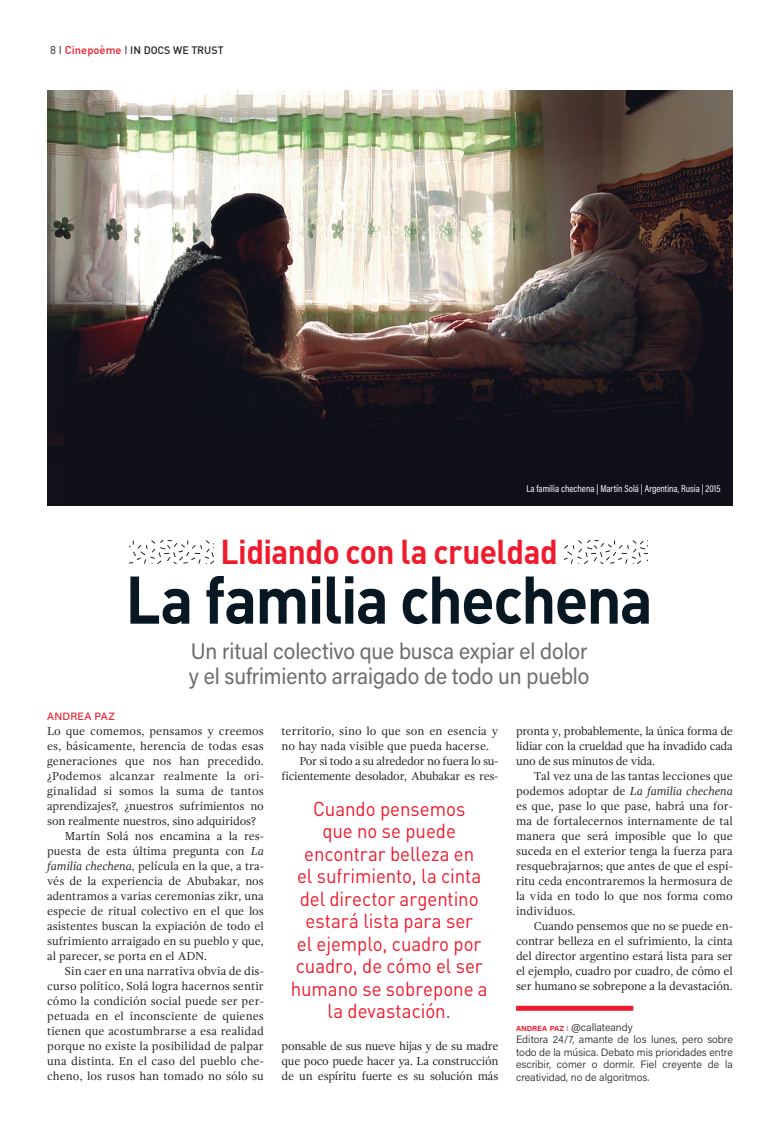
<style>
.page{position:relative;width:780px;height:1134px;background:#fff}
.page>*{position:absolute;margin:0;border:0;box-sizing:border-box;transform-origin:0 0}
.Sumario{font:66.25px "DIN Bold";letter-spacing:-.03em;color:#071822;scale:.93 1}
.Sumario-2{font:33.75px "DIN Bold";letter-spacing:-.015em;color:#ee1b2d;scale:.93 1}
.Sumario-3{font:22.5px/25px "Acumin Pro";letter-spacing:-.005em;color:#6c6d70;scale:.93 1}
.Sumario-4{font:20px/22.5px "DIN Pro";letter-spacing:-.005em;color:#ee1b2d;text-align:center;scale:.93 1}
.t1{font:11.88px/15px "Gandhi Serif";letter-spacing:-.01em;color:#231f20;text-align:justify}
.t2{font:11.88px/15px "Gandhi Serif";letter-spacing:.01em;color:#231f20}
.t3{font:300 10.62px/12.5px "Acumin Pro";color:#231f20}
.t4{font:500 10.62px "DIN";color:#231f20}
.t5{font:500 10.62px "Acumin Pro";letter-spacing:.025em;color:#ee1b2d}
.t6{font:10px "Acumin Pro Cond";color:#fff}
.s1{font-weight:400;font-size:11.25px}
.s2{font-size:11.25px;color:#ee1b2d}
.s3{font-style:italic}
.s4{font-weight:700;font-size:7.38px;color:#ee1b2d}
.s5{font-size:7.38px;color:#ee1b2d}
</style>
<div class="page">
<svg style="left:130px;top:540px;width:518px;height:24px"></svg>
<img style="left:47px;top:90px;width:685px;height:415px">
<div style="left:516px;top:1006px;width:117px;height:5px;background:#ee1b2d"></div>
<div style="left:214px;top:538px;width:349px;height:34px;background:#fff"></div>
<p class="t4" style="left:50px;top:43px;width:175px"><span class="s1">8</span> <span class="s1">I</span> <span class="s2">Cinepoème</span> <span class="s1">I</span> IN DOCS WE TRUST</p>
<p class="t6" style="left:526px;top:482px;width:196px">La familia chechena | Martín Solá | Argentina, Rusia | 2015</p>
<p class="Sumario-2" style="left:220px;top:530px;width:364px">Lidiando con la crueldad</p>
<p class="Sumario" style="left:125px;top:556px;width:568px">La familia chechena</p>
<p class="Sumario-3" style="left:189px;top:638px;width:432px">Un ritual colectivo que busca expiar el dolor y el sufrimiento arraigado de todo un pueblo</p>
<p class="t5" style="left:47px;top:709px;width:69px">ANDREA PAZ</p>
<p class="t1" style="left:47px;top:724px;width:218px">Lo que comemos, pensamos y creemos es, básicamente, herencia de todas esas generaciones que nos han precedido. ¿Podemos alcanzar realmente la ori&shy;ginalidad si somos la suma de tantos aprendizajes?, ¿nuestros sufrimientos no son realmente nuestros, sino adquiridos?</p>
<p class="t1" style="left:47px;top:829px;width:218px;text-indent:18px">Martín Solá nos encamina a la res&shy;puesta de esta última pregunta con <span class="s3">La familia chechena</span>, película en la que, a tra&shy;vés de la experiencia de Abubakar, nos adentramos a varias ceremonias zikr, una especie de ritual colectivo en el que los asistentes buscan la expiación de todo el sufrimiento arraigado en su pueblo y que, al parecer, se porta en el ADN.</p>
<p class="t1" style="left:47px;top:964px;width:218px;text-indent:18px">Sin caer en una narrativa obvia de dis&shy;curso político, Solá logra hacernos sentir cómo la condición social puede ser per&shy;petuada en el inconsciente de quienes tienen que acostumbrarse a esa realidad porque no existe la posibilidad de palpar una distinta. En el caso del pueblo che&shy;cheno, los rusos han tomado no sólo su</p>
<p class="t2" style="left:281px;top:724px;width:218px">territorio, sino lo que son en esencia y no hay nada visible que pueda hacerse.</p>
<p class="t1" style="left:281px;top:754px;width:218px;text-align:right">Por si todo a su alrededor no fuera lo su&shy;ficientemente desolador, Abubakar es res-</p>
<p class="Sumario-4" style="left:291px;top:795px;width:213px">Cuando pensemos<br>que no se puede encontrar belleza en<br>el sufrimiento, la cinta del director argentino estará lista para ser<br>el ejemplo, cuadro por cuadro, de cómo el ser humano se sobrepone a la devastación.</p>
<p class="t1" style="left:281px;top:1039px;width:218px">ponsable de sus nueve hijas y de su madre que poco puede hacer ya. La construcción de un espíritu fuerte es su solución más</p>
<p class="t1" style="left:516px;top:724px;width:218px">pronta y, probablemente, la única forma de lidiar con la crueldad que ha invadido cada uno de sus minutos de vida.</p>
<p class="t1" style="left:516px;top:769px;width:218px;text-indent:18px">Tal vez una de las tantas lecciones que podemos adoptar de <span class="s3">La familia chechena </span>es que, pase lo que pase, habrá una for&shy;ma de fortalecernos internamente de tal manera que será imposible que lo que suceda en el exterior tenga la fuerza para resquebrajarnos; que antes de que el espí&shy;ritu ceda encontraremos la hermosura de la vida en todo lo que nos forma como individuos.</p>
<p class="t1" style="left:516px;top:919px;width:218px;text-indent:18px">Cuando pensemos que no se puede en&shy;contrar belleza en el sufrimiento, la cinta del director argentino estará lista para ser el ejemplo, cuadro por cuadro, de cómo el ser humano se sobrepone a la devastación.</p>
<p class="t3" style="left:516px;top:1020px;width:218px"><span class="s4">ANDREA PAZ</span> <span class="s5">i</span> @callateandy<br>Editora 24/7, amante de los lunes, pero sobre todo de la música. Debato mis prioridades entre escribir, comer o dormir. Fiel creyente de la creatividad, no de algoritmos.</p>
</div>
